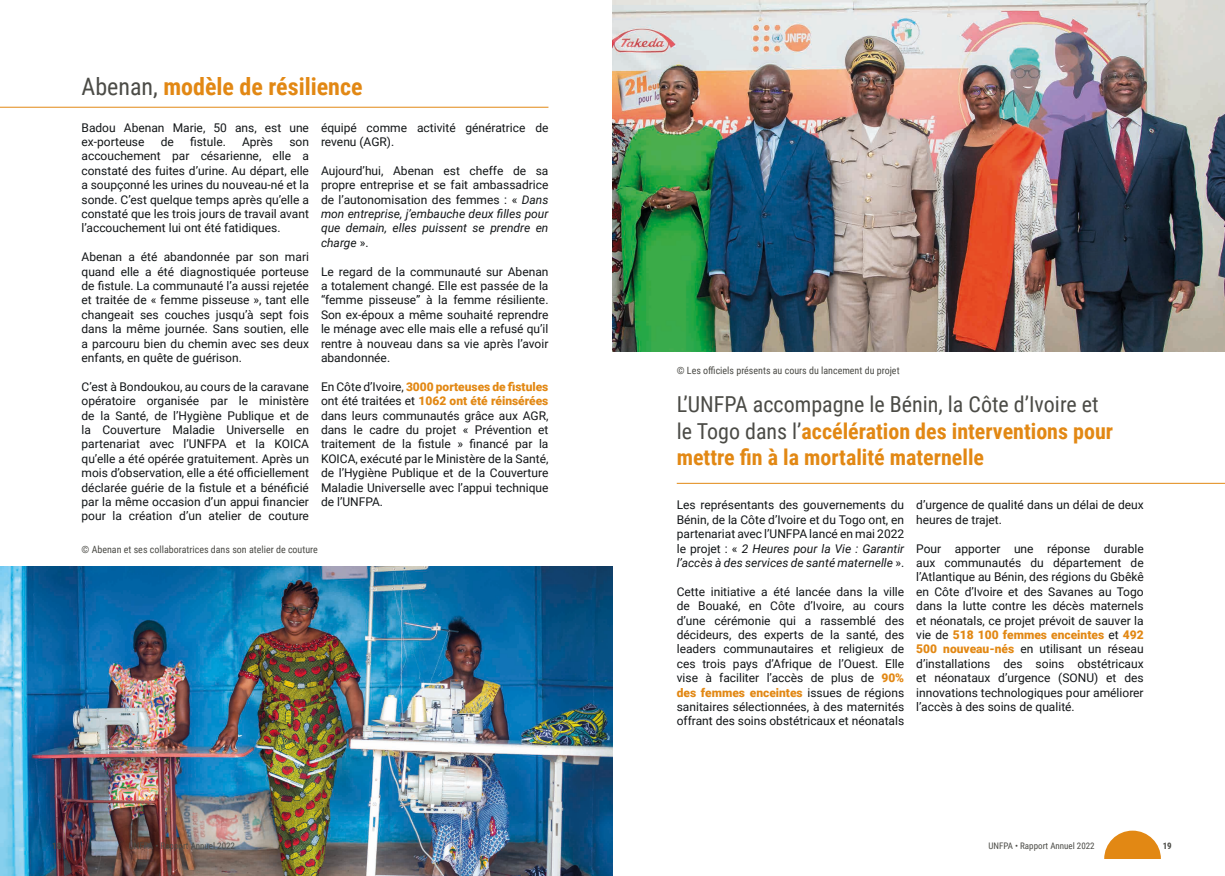
<style>
.page{position:relative;width:1225px;height:876px;background:#fff}
.page>*{position:absolute;margin:0;border:0;box-sizing:border-box;transform-origin:0 0}
.t1{font:700 24px "Roboto Condensed";color:#e28814}
.t2{font:700 22px/26.4px "Roboto Condensed";color:#e28814}
.t3{font:12px/14.4px "Roboto";color:#121517;text-align:justify}
.t4{font:10px "Roboto Condensed";color:#4b4b46}
.t5{font:9px "Roboto Condensed";color:#4b4b46}
.t6{font:700 9px "Roboto Condensed";color:#4b4b46}
.s1{font-weight:400;color:#4b4b46}
.s2{font-style:italic}
.s3{font-weight:900;color:#e28814}
</style>
<div class="page">
<svg style="left:1104px;top:831px;width:57px;height:28px"></svg>
<img style="left:612px;top:0;width:613px;height:351px">
<hr style="left:0;top:107px;width:548px;height:1px;background:#e28814">
<img style="left:0;top:567px;width:612px;height:309px">
<hr style="left:677px;top:483px;width:548px;height:1px;background:#e28814">
<p class="t1" style="left:82px;top:69px;width:283px"><span class="s1">Abenan,</span> modèle de résilience</p>
<p class="t3" style="left:82px;top:120px;width:229px">Badou Abenan Marie, 50 ans, est une ex-porteuse</p>
<p class="t3" style="left:321px;top:120px;width:229px">équipé comme activité génératrice de revenu (AGR).</p>
<p class="t3" style="left:321px;top:163px;width:229px">Aujourd’hui, Abenan est cheffe de sa propre entreprise et se fait ambassadrice de l’autonomisation des femmes : « <span class="s2">Dans mon entreprise, j’embauche deux filles pour que demain, elles puissent se prendre en charge</span> ».</p>
<p class="t3" style="left:321px;top:264px;width:229px">Le regard de la communauté sur Abenan a totalement changé. Elle est passée de la “femme pisseuse” à la femme résiliente.<br>Son ex-époux a même souhaité reprendre le ménage avec elle mais elle a refusé qu’il rentre à nouveau dans sa vie après l’avoir abandonnée.</p>
<p class="t3" style="left:321px;top:379px;width:229px">En Côte d’Ivoire, <span class="s3">3000 porteuses de fistules </span>ont été traitées et <span class="s3">1062 ont été réinsérées </span>dans leurs communautés grâce aux AGR, dans le cadre du projet « Prévention et traitement de la fistule » financé par la KOICA, exécuté par le Ministère de la Santé, de l’Hygiène Publique et de la Couverture Maladie Universelle avec l’appui technique de l’UNFPA.</p>
<p class="t3" style="left:161px;top:134px;width:15px">de</p>
<p class="t3" style="left:190px;top:134px;width:37px">fistule.</p>
<p class="t3" style="left:242px;top:134px;width:33px">Après</p>
<p class="t3" style="left:82px;top:134px;width:229px;text-indent:208px">son accouchement par césarienne, elle a constaté des fuites d’urine. Au départ, elle a soupçonné les urines du nouveau-né et la sonde. C’est quelque temps après qu’elle a constaté que les trois jours de travail avant l’accouchement lui ont été fatidiques.</p>
<p class="t3" style="left:82px;top:249px;width:229px">Abenan a été abandonnée par son mari quand elle a été diagnostiquée porteuse de fistule. La communauté l’a aussi rejetée et traitée de « femme pisseuse », tant elle changeait ses couches jusqu’à sept fois dans la même journée. Sans soutien, elle a parcouru bien du chemin avec ses deux enfants, en quête de guérison.</p>
<p class="t3" style="left:82px;top:379px;width:229px">C’est à Bondoukou, au cours de la caravane opératoire organisée par le ministère de la Santé, de l’Hygiène Publique et de la Couverture Maladie Universelle en partenariat avec l’UNFPA et la KOICA qu’elle a été opérée gratuitement. Après un mois d’observation, elle a été officiellement déclarée guérie de la fistule et a bénéficié par la même occasion d’un appui financier pour la création d’un atelier de couture</p>
<p class="t4" style="left:82px;top:543px;width:238px">© Abenan et ses collaboratrices dans son atelier de couture</p>
<p class="t4" style="left:677px;top:363px;width:224px">© Les officiels présents au cours du lancement du projet</p>
<p class="t2" style="left:677px;top:391px;width:438px"><span class="s1">L’UNFPA accompagne le Bénin, la Côte d’Ivoire et le Togo dans l’</span>accélération des interventions pour mettre fin à la mortalité maternelle</p>
<p class="t3" style="left:677px;top:497px;width:229px">Les représentants des gouvernements du Bénin, de la Côte d’Ivoire et du Togo ont, en partenariat avec l’UNFPA lancé en mai 2022 le projet : « <span class="s2">2 Heures pour la Vie : Garantir l’accès à des services de santé maternelle</span> ».</p>
<p class="t3" style="left:677px;top:584px;width:229px">Cette initiative a été lancée dans la ville de Bouaké, en Côte d’Ivoire, au cours d’une cérémonie qui a rassemblé des décideurs, des experts de la santé, des leaders communautaires et religieux de ces trois pays d’Afrique de l’Ouest. Elle vise à faciliter l’accès de plus de <span class="s3">90% des femmes enceintes</span> issues de régions sanitaires sélectionnées, à des maternités offrant des soins obstétricaux et néonatals</p>
<p class="t3" style="left:916px;top:497px;width:229px">d’urgence de qualité dans un délai de deux heures de trajet.</p>
<p class="t3" style="left:916px;top:541px;width:229px">Pour apporter une réponse durable aux communautés du département de l’Atlantique au Bénin, des régions du Gbêkê en Côte d’Ivoire et des Savanes au Togo dans la lutte contre les décès maternels et néonatals, ce projet prévoit de sauver la vie de <span class="s3">518 100 femmes enceintes</span> et <span class="s3">492<br>500 nouveau-nés</span> en utilisant un réseau d’installations des soins obstétricaux et néonataux d’urgence (SONU) et des innovations technologiques pour améliorer l’accès à des soins de qualité.</p>
<p class="t6" style="left:52px;top:839px;width:11px">18</p>
<p class="t5" style="left:129px;top:839px;width:108px">UNFPA • Rapport Annuel 2022</p>
<p class="t5" style="left:988px;top:839px;width:108px">UNFPA • Rapport Annuel 2022</p>
<p class="t6" style="left:1162px;top:839px;width:11px">19</p>
</div>
